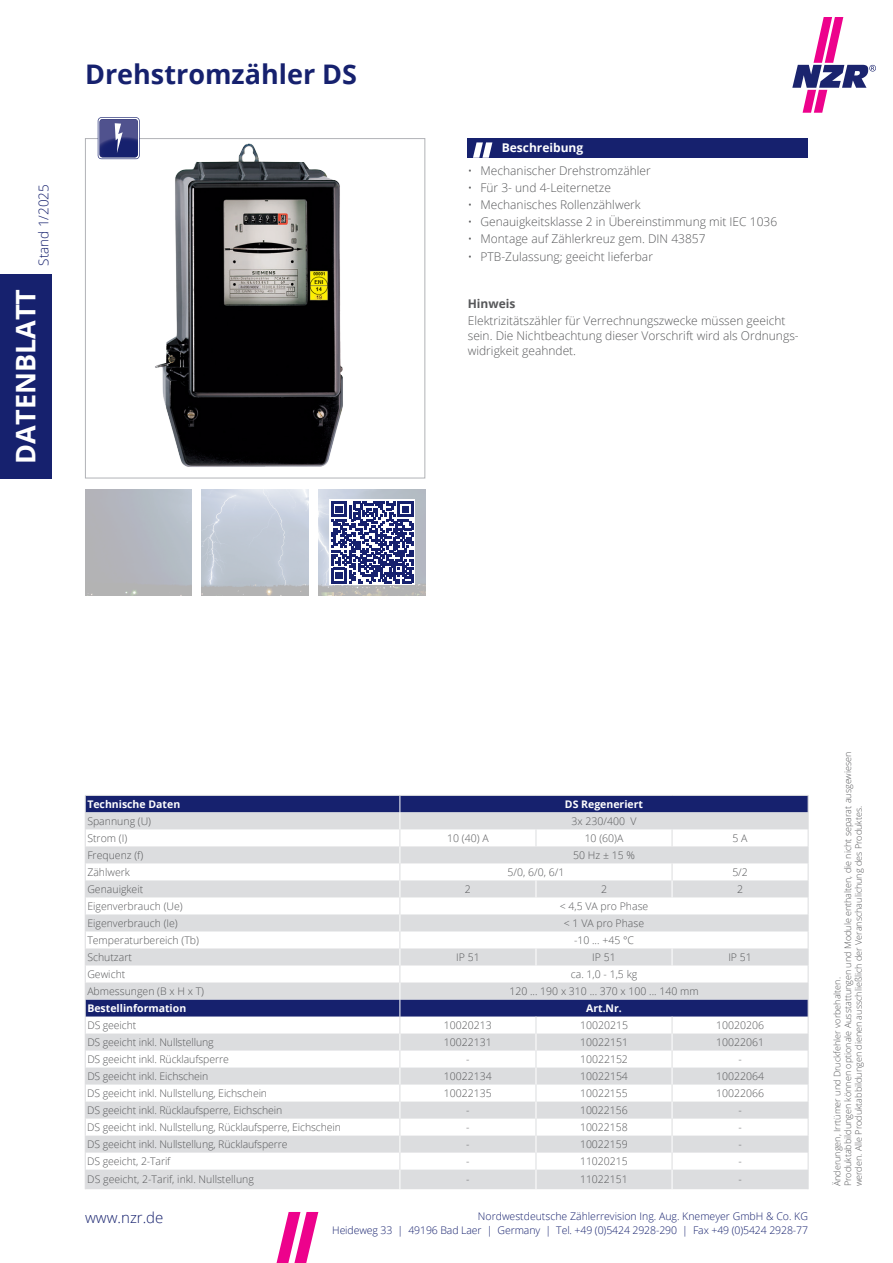
<style>
.page{position:relative;width:893px;height:1263px;background:#fff}
.page>*{position:absolute;margin:0;border:0;box-sizing:border-box;transform-origin:0 0}
.t1{font:700 27px "Open Sans";color:#16216e}
.t2{font:700 27px "Open Sans";color:#fff}
.t3{font:300 15px "Open Sans";color:#16216e}
.t4{font:300 13.5px "Open Sans";color:#16216e}
.t5{font:300 12px/15px "Open Sans";color:#57585a}
.t6{font:700 12px "Open Sans";color:#fff}
.t7{font:700 12px "Open Sans";color:#57585a}
.t8{font:300 10.5px "Open Sans";color:#57585a}
.t9{font:300 10.5px/13.5px "Open Sans";letter-spacing:-.005em;color:#16216e;text-align:right}
.t10{font:700 10.5px "Open Sans";color:#fff}
.t11{font:300 9px/10.8px "Open Sans";color:#57585a}
</style>
<div class="page">
<svg style="left:792px;top:17px;width:84px;height:96px"></svg>
<svg style="left:276px;top:1212px;width:42px;height:51px"></svg>
<div style="left:0;top:274px;width:51px;height:204px;background:#16216e"></div>
<img style="left:319px;top:489px;width:106px;height:106px">
<img style="left:202px;top:489px;width:106px;height:106px">
<img style="left:97px;top:140px;width:246px;height:327px">
<div style="left:85px;top:138px;width:340px;height:340px;border:1px solid #b2b3b7"></div>
<svg style="left:98px;top:117px;width:42px;height:42px;background:#545a93"></svg>
<div style="left:468px;top:138px;width:340px;height:20px;background:#16216e"></div>
<svg style="left:473px;top:142px;width:19px;height:16px"></svg>
<div style="left:86px;top:796px;width:722px;height:16px;background:#16216e"></div>
<svg style="left:86px;top:812px;width:722px;height:377px;fill:#dcdddf"></svg>
<svg style="left:536px;top:880px;width:1px;height:17px"></svg>
<svg style="left:536px;top:948px;width:1px;height:17px"></svg>
<svg style="left:672px;top:948px;width:1px;height:17px"></svg>
<svg style="left:536px;top:829px;width:1px;height:17px"></svg>
<svg style="left:672px;top:829px;width:1px;height:17px"></svg>
<svg style="left:672px;top:863px;width:1px;height:34px"></svg>
<svg style="left:399px;top:796px;width:1px;height:393px"></svg>
<svg style="left:536px;top:1016px;width:1px;height:173px"></svg>
<svg style="left:672px;top:1016px;width:1px;height:173px"></svg>
<hr style="left:85px;top:795px;width:315px;height:1px;background:#dcdddf">
<hr style="left:400px;top:795px;width:136px;height:1px;background:#dcdddf">
<hr style="left:536px;top:795px;width:136px;height:1px;background:#dcdddf">
<hr style="left:672px;top:795px;width:136px;height:1px;background:#dcdddf">
<svg style="left:85px;top:796px;width:1px;height:393px"></svg>
<svg style="left:808px;top:795px;width:1px;height:394px"></svg>
<svg style="left:330px;top:500px;width:85px;height:85px"></svg>
<svg style="left:331px;top:501px;width:82px;height:82px"></svg>
<h1 class="t1" style="left:85px;top:56px;width:274px">Drehstromzähler DS</h1>
<p class="t4" style="left:34px;top:266px;width:83px;rotate:-90deg">Stand 1/2025</p>
<h1 class="t2" style="left:7px;top:464px;width:176px;rotate:-90deg">DATENBLATT</h1>
<p class="t6" style="left:502px;top:139px;width:83px">Beschreibung</p>
<p class="t5" style="left:468px;top:163px;width:185px">• Mechanischer Drehstromzähler</p>
<p class="t5" style="left:468px;top:180px;width:145px">• Für 3- und 4-Leiternetze</p>
<p class="t5" style="left:468px;top:197px;width:174px">• Mechanisches Rollenzählwerk</p>
<p class="t5" style="left:468px;top:214px;width:311px">• Genauigkeitsklasse 2 in Übereinstimmung mit IEC 1036</p>
<p class="t5" style="left:468px;top:231px;width:239px">• Montage auf Zählerkreuz gem. DIN 43857</p>
<p class="t5" style="left:468px;top:248px;width:187px">• PTB-Zulassung; geeicht lieferbar</p>
<p class="t7" style="left:468px;top:295px;width:49px">Hinweis</p>
<p class="t5" style="left:468px;top:313px;width:332px">Elektrizitätszähler für Verrechnungszwecke müssen geeicht sein. Die Nichtbeachtung dieser Vorschrift wird als Ordnungs&shy;widrigkeit geahndet.</p>
<p class="t10" style="left:87px;top:797px;width:94px">Technische Daten</p>
<p class="t10" style="left:565px;top:797px;width:80px">DS Regeneriert</p>
<p class="t8" style="left:87px;top:814px;width:65px">Spannung (U)</p>
<p class="t8" style="left:571px;top:814px;width:67px">3x 230/400 V</p>
<p class="t8" style="left:87px;top:831px;width:41px">Strom (I)</p>
<p class="t8" style="left:447px;top:831px;width:43px">10 (40) A</p>
<p class="t8" style="left:585px;top:831px;width:40px">10 (60)A</p>
<p class="t8" style="left:733px;top:831px;width:17px">5 A</p>
<p class="t8" style="left:87px;top:848px;width:57px">Frequenz (f)</p>
<p class="t8" style="left:573px;top:848px;width:63px">50 Hz ± 15 %</p>
<p class="t8" style="left:87px;top:865px;width:44px">Zählwerk</p>
<p class="t8" style="left:508px;top:865px;width:58px">5/0, 6/0, 6/1</p>
<p class="t8" style="left:732px;top:865px;width:17px">5/2</p>
<p class="t8" style="left:87px;top:882px;width:57px">Genauigkeit</p>
<p class="t8" style="left:465px;top:882px;width:7px">2</p>
<p class="t8" style="left:601px;top:882px;width:7px">2</p>
<p class="t8" style="left:737px;top:882px;width:7px">2</p>
<p class="t8" style="left:87px;top:899px;width:97px">Eigenverbrauch (Ue)</p>
<p class="t8" style="left:560px;top:899px;width:90px">&lt; 4,5 VA pro Phase</p>
<p class="t8" style="left:87px;top:916px;width:92px">Eigenverbrauch (Ie)</p>
<p class="t8" style="left:564px;top:916px;width:82px">&lt; 1 VA pro Phase</p>
<p class="t8" style="left:87px;top:933px;width:113px">Temperaturbereich (Tb)</p>
<p class="t8" style="left:574px;top:933px;width:62px">-10 ... +45 °C</p>
<p class="t8" style="left:87px;top:950px;width:46px">Schutzart</p>
<p class="t8" style="left:456px;top:950px;width:25px">IP 51</p>
<p class="t8" style="left:592px;top:950px;width:25px">IP 51</p>
<p class="t8" style="left:728px;top:950px;width:25px">IP 51</p>
<p class="t8" style="left:87px;top:967px;width:40px">Gewicht</p>
<p class="t8" style="left:571px;top:967px;width:68px">ca. 1,0 - 1,5 kg</p>
<p class="t8" style="left:87px;top:984px;width:118px">Abmessungen (B x H x T)</p>
<p class="t8" style="left:509px;top:984px;width:191px">120 ... 190 x 310 ... 370 x 100 ... 140 mm</p>
<p class="t10" style="left:87px;top:1001px;width:100px">Bestellinformation</p>
<p class="t10" style="left:586px;top:1001px;width:37px">Art.Nr.</p>
<p class="t8" style="left:87px;top:1018px;width:51px">DS geeicht</p>
<p class="t8" style="left:444px;top:1018px;width:49px">10020213</p>
<p class="t8" style="left:580px;top:1018px;width:49px">10020215</p>
<p class="t8" style="left:716px;top:1018px;width:49px">10020206</p>
<p class="t8" style="left:87px;top:1035px;width:128px">DS geeicht inkl. Nullstellung</p>
<p class="t8" style="left:444px;top:1035px;width:49px">10022131</p>
<p class="t8" style="left:580px;top:1035px;width:49px">10022151</p>
<p class="t8" style="left:716px;top:1035px;width:49px">10022061</p>
<p class="t8" style="left:87px;top:1052px;width:143px">DS geeicht inkl. Rücklaufsperre</p>
<p class="t8" style="left:466px;top:1052px;width:5px">-</p>
<p class="t8" style="left:580px;top:1052px;width:49px">10022152</p>
<p class="t8" style="left:738px;top:1052px;width:5px">-</p>
<p class="t8" style="left:87px;top:1069px;width:122px">DS geeicht inkl. Eichschein</p>
<p class="t8" style="left:444px;top:1069px;width:49px">10022134</p>
<p class="t8" style="left:580px;top:1069px;width:49px">10022154</p>
<p class="t8" style="left:716px;top:1069px;width:49px">10022064</p>
<p class="t8" style="left:87px;top:1086px;width:181px">DS geeicht inkl. Nullstellung, Eichschein</p>
<p class="t8" style="left:444px;top:1086px;width:49px">10022135</p>
<p class="t8" style="left:580px;top:1086px;width:49px">10022155</p>
<p class="t8" style="left:716px;top:1086px;width:49px">10022066</p>
<p class="t8" style="left:87px;top:1103px;width:196px">DS geeicht inkl. Rücklaufsperre, Eichschein</p>
<p class="t8" style="left:466px;top:1103px;width:5px">-</p>
<p class="t8" style="left:580px;top:1103px;width:49px">10022156</p>
<p class="t8" style="left:738px;top:1103px;width:5px">-</p>
<p class="t8" style="left:87px;top:1120px;width:255px">DS geeicht inkl. Nullstellung, Rücklaufsperre, Eichschein</p>
<p class="t8" style="left:466px;top:1120px;width:5px">-</p>
<p class="t8" style="left:580px;top:1120px;width:49px">10022158</p>
<p class="t8" style="left:738px;top:1120px;width:5px">-</p>
<p class="t8" style="left:87px;top:1137px;width:202px">DS geeicht inkl. Nullstellung, Rücklaufsperre</p>
<p class="t8" style="left:466px;top:1137px;width:5px">-</p>
<p class="t8" style="left:580px;top:1137px;width:49px">10022159</p>
<p class="t8" style="left:738px;top:1137px;width:5px">-</p>
<p class="t8" style="left:87px;top:1154px;width:85px">DS geeicht, 2-Tarif</p>
<p class="t8" style="left:466px;top:1154px;width:5px">-</p>
<p class="t8" style="left:580px;top:1154px;width:49px">11020215</p>
<p class="t8" style="left:738px;top:1154px;width:5px">-</p>
<p class="t8" style="left:87px;top:1172px;width:168px">DS geeicht, 2-Tarif, inkl. Nullstellung</p>
<p class="t8" style="left:466px;top:1172px;width:5px">-</p>
<p class="t8" style="left:580px;top:1172px;width:49px">11022151</p>
<p class="t8" style="left:738px;top:1172px;width:5px">-</p>
<h2 class="t3" style="left:85px;top:1208px;width:80px">www.nzr.de</h2>
<p class="t9" style="left:332px;top:1209px;width:477px">Nordwestdeutsche Zählerrevision Ing. Aug. Knemeyer GmbH &amp; Co. KG<br>Heideweg 33 | 49196 Bad Laer | Germany | Tel. +49 (0)5424 2928-290 | Fax +49 (0)5424 2928-77</p>
<p class="t11" style="left:831px;top:1186px;width:436px;rotate:-90deg">Änderungen, Irrtümer und Druckfehler vorbehalten.<br>Produktabbildungen können optionale Ausstattungen und Module enthalten, die nicht separat ausgewiesen werden. Alle Produktabbildungen dienen ausschließlich der Veranschaulichung des Produktes.</p>
</div>
